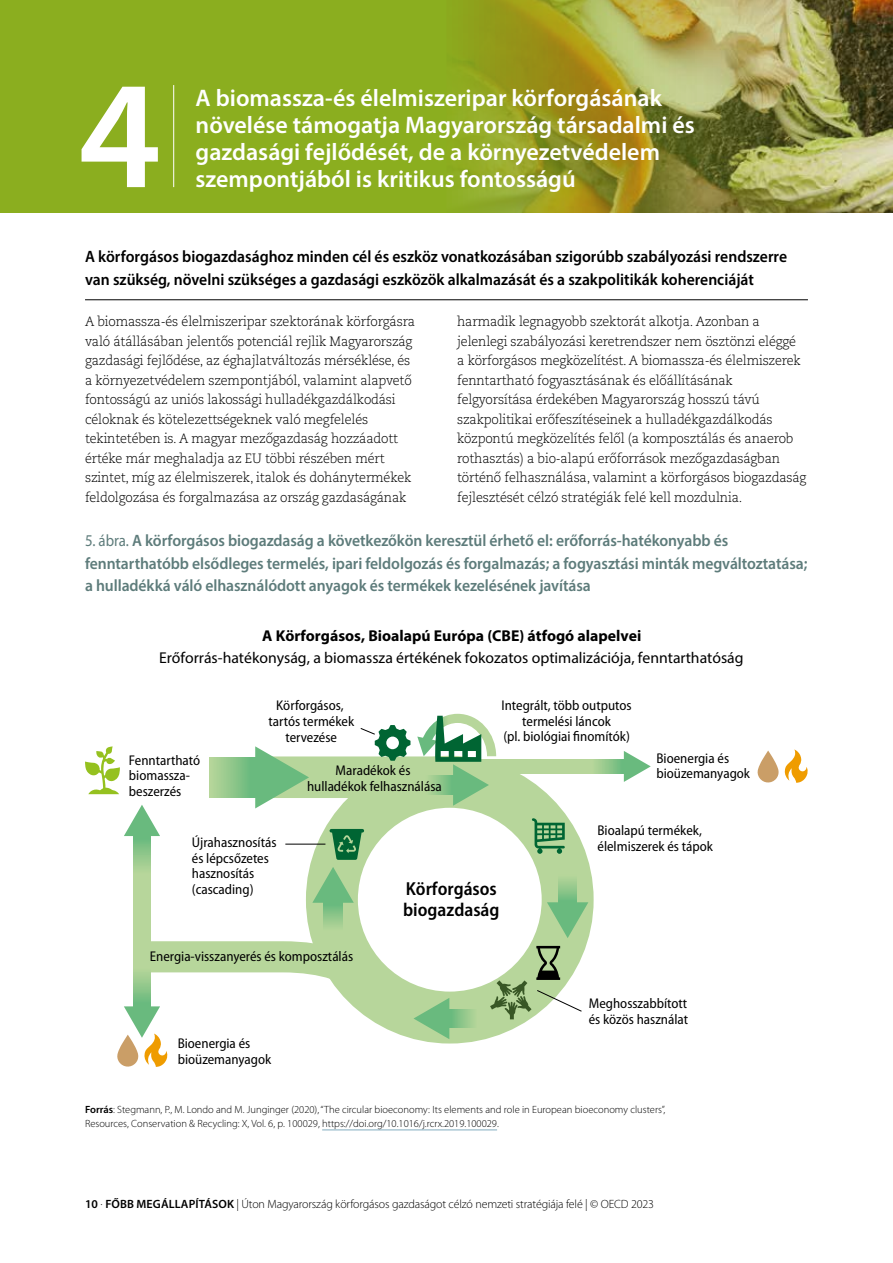
<style>
.page{position:relative;width:893px;height:1263px;background:#fff}
.page>*{position:absolute;margin:0;border:0;box-sizing:border-box;transform-origin:0 0}
.t1{font:600 154.5px "Myriad Pro";color:#fff}
.t2{font:600 24px/27px "Myriad Pro";color:#fff}
.t3{font:600 semi-condensed 18.9px/20.4px "Myriad Pro";color:#000}
.t4{font:600 16.5px/22.5px "Myriad Pro";letter-spacing:-.005em;color:#5e7c7b;scale:.95 1}
.t5{font:600 16.5px/22.5px "Myriad Pro";color:#000;scale:.95 1}
.t6{font:15.75px "Myriad Pro";color:#000}
.t7{font:700 15.75px "Myriad Pro";color:#000}
.t8{font:semi-condensed 14.1px/15.8px "Myriad Pro";color:#000}
.t9{font:300 13.5px/19.5px "Caecilia LT Pro 45";letter-spacing:-.015em;color:#000;scale:.95 1}
.t10{font:300 12px "Myriad Pro";letter-spacing:-.01em;color:#000}
.t11{font:300 10.5px/13.5px "Myriad Pro";color:#000}
.s1{font-weight:400}
.s2{font-weight:600}
</style>
<div class="page">
<div style="left:306px;top:756px;width:288px;height:287px;border:52px solid #b7d69b;border-radius:50%"></div>
<div style="left:259px;top:756px;width:193px;height:42px;background:#b7d69b"></div>
<svg style="left:496px;top:759px;width:128px;height:15px;background:#add297"></svg>
<svg style="left:624px;top:751px;width:27px;height:31px"></svg>
<svg style="left:324px;top:903px;width:18px;height:23px"></svg>
<svg style="left:312px;top:867px;width:42px;height:36px;background:#90c88c"></svg>
<svg style="left:558px;top:875px;width:19px;height:27px"></svg>
<svg style="left:547px;top:902px;width:41px;height:36px"></svg>
<svg style="left:449px;top:1009px;width:28px;height:19px"></svg>
<svg style="left:210px;top:757px;width:45px;height:40px;background:#8ec68a"></svg>
<svg style="left:255px;top:746px;width:54px;height:62px"></svg>
<svg style="left:134px;top:836px;width:16px;height:90px"></svg>
<svg style="left:124px;top:805px;width:36px;height:31px"></svg>
<svg style="left:85px;top:746px;width:35px;height:48px"></svg>
<svg style="left:117px;top:926px;width:332px;height:141px"></svg>
<svg style="left:757px;top:749px;width:51px;height:34px"></svg>
<svg style="left:417px;top:714px;width:79px;height:92px"></svg>
<svg style="left:330px;top:829px;width:35px;height:31px"></svg>
<svg style="left:532px;top:818px;width:33px;height:36px"></svg>
<svg style="left:360px;top:725px;width:50px;height:36px"></svg>
<hr style="left:285px;top:844px;width:40px;height:1px;background:#000">
<svg style="left:490px;top:946px;width:92px;height:73px"></svg>
<div style="left:0;top:0;width:893px;height:213px;background:#8bae1f"></div>
<img style="left:458px;top:0;width:435px;height:213px">
<hr style="left:173px;top:85px;width:1px;height:102px;background:#fff">
<hr style="left:85px;top:299px;width:723px;height:1px;background:#000">
<hr style="left:322px;top:1130px;width:175px;height:1px;background:#83acbf">
<h1 class="t1" style="left:78px;top:37px;width:84px">4</h1>
<h2 class="t2" style="left:196px;top:84px;width:501px">A biomassza-és élelmiszeripar körforgásának növelése támogatja Magyarország társadalmi és gazdasági fejlődését, de a környezetvédelem szempontjából is kritikus fontosságú</h2>
<p class="t5" style="left:85px;top:245px;width:740px">A körforgásos biogazdasághoz minden cél és eszköz vonatkozásában szigorúbb szabályozási rendszerre van szükség, növelni szükséges a gazdasági eszközök alkalmazását és a szakpolitikák koherenciáját</p>
<p class="t9" style="left:85px;top:311px;width:349px">A biomassza-és élelmiszeripar szektorának körforgásra való átállásában jelentős potenciál rejlik Magyarország gazdasági fejlődése, az éghajlatváltozás mérséklése, és a környezetvédelem szempontjából, valamint alapvető fontosságú az uniós lakossági hulladékgazdálkodási céloknak és kötelezettségeknek való megfelelés tekintetében is. A magyar mezőgazdaság hozzáadott értéke már meghaladja az EU többi részében mért szintet, míg az élelmiszerek, italok és dohánytermékek feldolgozása és forgalmazása az ország gazdaságának</p>
<p class="t9" style="left:457px;top:311px;width:369px">harmadik legnagyobb szektorát alkotja. Azonban a jelenlegi szabályozási keretrendszer nem ösztönzi eléggé a körforgásos megközelítést. A biomassza-és élelmiszerek fenntartható fogyasztásának és előállításának felgyorsítása érdekében Magyarország hosszú távú szakpolitikai erőfeszítéseinek a hulladékgazdálkodás központú megközelítés felől (a komposztálás és anaerob rothasztás) a bio-alapú erőforrások mezőgazdaságban történő felhasználása, valamint a körforgásos biogazdaság fejlesztését célzó stratégiák felé kell mozdulnia.</p>
<p class="t4" style="left:85px;top:529px;width:762px"><span class="s1">5. ábra.</span> A körforgásos biogazdaság a következőkön keresztül érhető el: erőforrás-hatékonyabb és fenntarthatóbb elsődleges termelés, ipari feldolgozás és forgalmazás; a fogyasztási minták megváltoztatása; a hulladékká váló elhasználódott anyagok és termékek kezelésének javítása</p>
<p class="t7" style="left:262px;top:625px;width:381px">A Körforgásos, Bioalapú Európa (CBE) átfogó alapelvei</p>
<p class="t6" style="left:159px;top:648px;width:586px">Erőforrás-hatékonyság, a biomassza értékének fokozatos optimalizációja, fenntarthatóság</p>
<p class="t8" style="left:501px;top:698px;width:132px;text-align:center">Integrált, több outputos termelési láncok<br>(pl. biológiai finomítók)</p>
<p class="t8" style="left:268px;top:698px;width:87px;text-align:center">Körforgásos, tartós termékek tervezése</p>
<p class="t8" style="left:307px;top:763px;width:136px;text-align:center">Maradékok és hulladékok felhasználása</p>
<p class="t8" style="left:656px;top:750px;width:95px">Bioenergia és bioüzemanyagok</p>
<p class="t8" style="left:129px;top:752px;width:73px">Fenntartható biomassza&shy;beszerzés</p>
<p class="t8" style="left:192px;top:835px;width:86px">Újrahasznosítás és lépcsőzetes hasznosítás (cascading)</p>
<p class="t8" style="left:597px;top:823px;width:117px">Bioalapú termékek, élelmiszerek és tápok</p>
<h3 class="t3" style="left:403px;top:879px;width:98px">Körforgásos biogazdaság</h3>
<p class="t8" style="left:150px;top:949px;width:205px">Energia-visszanyerés és komposztálás</p>
<p class="t8" style="left:178px;top:1036px;width:95px">Bioenergia és bioüzemanyagok</p>
<p class="t8" style="left:589px;top:996px;width:101px">Meghosszabbított és közös használat</p>
<p class="t11" style="left:85px;top:1103px;width:582px"><span class="s2">Forrás</span>: Stegmann, P., M. Londo and M. Junginger (2020), “The circular bioeconomy: Its elements and role in European bioeconomy clusters”,<br>Resources, Conservation &amp; Recycling: X, Vol. 6, p. 100029, https://doi.org/10.1016/j.rcrx.2019.100029.</p>
<p class="t10" style="left:85px;top:1197px;width:570px"><span class="s2">10</span> . <span class="s2">FŐBB MEGÁLLAPÍTÁSOK</span> | Úton Magyarország körforgásos gazdaságot célzó nemzeti stratégiája felé | © OECD 2023</p>
</div>
